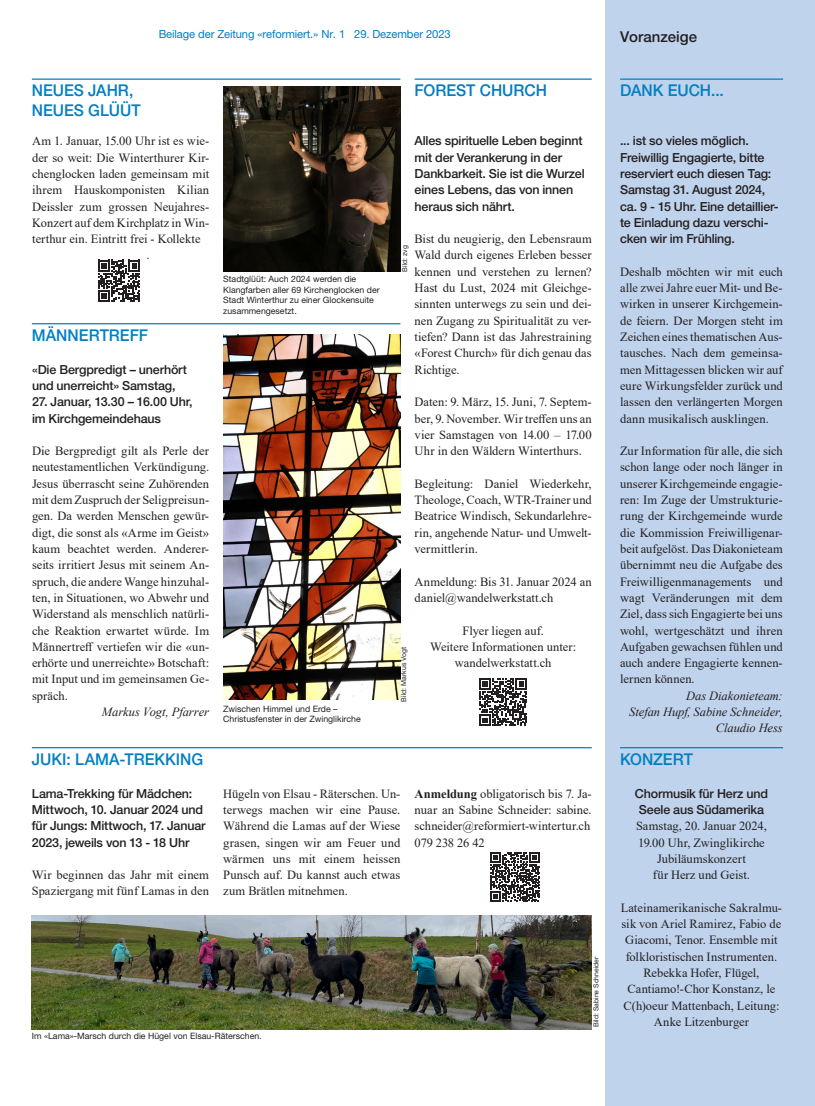
<style>
.page{position:relative;width:815px;height:1106px;background:#fff}
.page>*{position:absolute;margin:0;border:0;box-sizing:border-box;transform-origin:0 0}
.t1{font:500 16.25px/19.5px "Helvetica Neue LT Pro";color:#007fc4;scale:.96 1}
.t2{font:500 16.25px "Helvetica Neue LT Pro";color:#007cc2;scale:.96 1}
.t3{font:500 15px "Helvetica Neue LT Pro";color:#231f20}
.t4{font:12.5px/16.2px "Times New Roman";color:#231f20;text-align:justify}
.t5{font:500 12.5px/16.2px "Helvetica Neue LT Pro";letter-spacing:-.015em;color:#231f20}
.t6{font:italic 12.5px/16.2px "Times New Roman";letter-spacing:-.005em;color:#231f20;text-align:right}
.t7{font:11.25px "Helvetica Neue LT Pro";letter-spacing:-.01em;color:#007fc4}
.t8{font:8.75px/10.5px "Helvetica Neue LT Pro";color:#231f20}
.t9{font:6.88px "Helvetica Neue LT Pro";color:#231f20}
.s1{font-weight:700}
</style>
<div class="page">
<div style="left:606px;top:0;width:209px;height:1106px;background:#c0d3ec"></div>
<hr style="left:32px;top:323px;width:368px;height:1px;background:#007fc4">
<img style="left:223px;top:334px;width:177px;height:365px">
<svg style="left:98px;top:260px;width:42px;height:42px"></svg>
<hr style="left:32px;top:78px;width:368px;height:2px;background:#007fc4">
<hr style="left:32px;top:747px;width:560px;height:1px;background:#007fc4">
<img style="left:32px;top:915px;width:560px;height:114px">
<hr style="left:620px;top:78px;width:163px;height:2px;background:#007fc4">
<svg style="left:491px;top:852px;width:49px;height:49px"></svg>
<hr style="left:415px;top:78px;width:177px;height:2px;background:#007cc2">
<svg style="left:479px;top:678px;width:48px;height:48px"></svg>
<img style="left:223px;top:87px;width:177px;height:184px">
<hr style="left:620px;top:747px;width:163px;height:1px;background:#007fc4">
<h1 class="t1" style="left:32px;top:81px;width:115px">NEUES JAHR,<br>NEUES GLÜÜT</h1>
<p class="t7" style="left:159px;top:27px;width:294px">Beilage der Zeitung «reformiert.» Nr. 1 29. Dezember 2023</p>
<p class="t3" style="left:620px;top:27px;width:78px">Voranzeige</p>
<h1 class="t2" style="left:415px;top:81px;width:139px">FOREST CHURCH</h1>
<h1 class="t1" style="left:620px;top:81px;width:110px">DANK EUCH...</h1>
<p class="t4" style="left:32px;top:133px;width:179px">Am 1. Januar, 15.00 Uhr ist es wie-</p>
<p class="t4" style="left:32px;top:149px;width:179px">der so weit: Die Winterthurer Kir-</p>
<p class="t4" style="left:32px;top:165px;width:179px">chenglocken laden gemeinsam mit</p>
<p class="t4" style="left:32px;top:181px;width:179px">ihrem Hauskomponisten Kilian</p>
<p class="t4" style="left:32px;top:198px;width:179px">Deissler zum grossen Neujahres-</p>
<p class="t4" style="left:32px;top:214px;width:179px">Konzert auf dem Kirchplatz in Win-</p>
<p class="t4" style="left:32px;top:230px;width:170px">terthur ein. Eintritt frei - Kollekte</p>
<p class="t4" style="left:147px;top:247px;width:5px">.</p>
<h1 class="t1" style="left:32px;top:325px;width:122px">MÄNNERTREFF</h1>
<p class="t5" style="left:32px;top:361px;width:157px">«Die Bergpredigt – unerhört und unerreicht» Samstag,</p>
<p class="t5" style="left:32px;top:393px;width:162px">27. Januar, 13.30 – 16.00 Uhr, im Kirchgemeindehaus</p>
<p class="t4" style="left:32px;top:442px;width:179px">Die Bergpredigt gilt als Perle der neutestamentlichen Verkündigung.<br>Jesus überrascht seine Zuhörenden mit dem Zuspruch der Seligpreisun&shy;gen. Da werden Menschen gewür&shy;digt, die sonst als «Arme im Geist» kaum beachtet werden. Anderer&shy;seits irritiert Jesus mit seinem An&shy;spruch, die andere Wange hinzuhal&shy;ten, in Situationen, wo Abwehr und Widerstand als menschlich natürli&shy;che Reaktion erwartet würde. Im Männertreff vertiefen wir die «un&shy;erhörte und unerreichte» Botschaft: mit Input und im gemeinsamen Ge&shy;spräch.</p>
<p class="t6" style="left:102px;top:703px;width:109px">Markus Vogt, Pfarrer</p>
<h1 class="t1" style="left:32px;top:749px;width:180px">JUKI: LAMA-TREKKING</h1>
<p class="t5" style="left:32px;top:785px;width:175px">Lama-Trekking für Mädchen:<br>Mittwoch, 10. Januar 2024 und für Jungs: Mittwoch, 17. Januar<br>2023, jeweils von 13 - 18 Uhr</p>
<p class="t4" style="left:32px;top:866px;width:179px">Wir beginnen das Jahr mit einem<br>Spaziergang mit fünf Lamas in den</p>
<p class="t8" style="left:223px;top:273px;width:158px">Stadtglüüt: Auch 2024 werden die Klangfarben aller 69 Kirchenglocken der Stadt Winterthur zu einer Glockensuite zusammengesetzt.</p>
<p class="t8" style="left:223px;top:703px;width:139px">Zwischen Himmel und Erde –<br>Christusfenster in der Zwinglikirche</p>
<p class="t5" style="left:415px;top:133px;width:172px">Alles spirituelle Leben beginnt mit der Verankerung in der<br>Dankbarkeit. Sie ist die Wurzel eines Lebens, das von innen heraus sich nährt.</p>
<p class="t4" style="left:415px;top:230px;width:179px">Bist du neugierig, den Lebensraum Wald durch eigenes Erleben besser kennen und verstehen zu lernen?<br>Hast du Lust, 2024 mit Gleichge&shy;sinnten unterwegs zu sein und dei&shy;nen Zugang zu Spiritualität zu ver&shy;tiefen? Dann ist das Jahrestraining «Forest Church» für dich genau das Richtige.</p>
<p class="t4" style="left:415px;top:393px;width:179px">Daten: 9. März, 15. Juni, 7. Septem&shy;ber, 9. November. Wir treffen uns an vier Samstagen von 14.00 – 17.00<br>Uhr in den Wäldern Winterthurs.</p>
<p class="t4" style="left:415px;top:475px;width:179px">Begleitung: Daniel Wiederkehr, Theologe, Coach, WTR-Trainer und Beatrice Windisch, Sekundarlehre&shy;rin, angehende Natur- und Umwelt&shy;vermittlerin.</p>
<p class="t4" style="left:415px;top:573px;width:179px">Anmeldung: Bis 31. Januar 2024 an daniel@wandelwerkstatt.ch</p>
<p class="t4" style="left:430px;top:622px;width:148px;text-align:center">Flyer liegen auf.<br>Weitere Informationen unter: wandelwerkstatt.ch</p>
<p class="t9" style="left:400px;top:272px;width:28px;rotate:-90deg">Bild: zvg</p>
<p class="t9" style="left:399px;top:701px;width:56px;rotate:-90deg">Bild: Markus Vogt</p>
<p class="t4" style="left:223px;top:785px;width:179px">Hügeln von Elsau - Räterschen. Un&shy;terwegs machen wir eine Pause.<br>Während die Lamas auf der Wiese grasen, singen wir am Feuer und wärmen uns mit einem heissen Punsch auf. Du kannst auch etwas zum Brätlen mitnehmen.</p>
<p class="t4" style="left:415px;top:785px;width:179px"><span class="s1">Anmeldung</span> obligatorisch bis 7. Ja&shy;nuar an Sabine Schneider: sabine. schneider@reformiert-wintertur.ch 079 238 26 42</p>
<p class="t9" style="left:592px;top:1026px;width:71px;rotate:-90deg">Bild: Sabine Schneider</p>
<p class="t8" style="left:32px;top:1030px;width:231px">Im «Lama»-Marsch durch die Hügel von Elsau-Räterschen.</p>
<p class="t5" style="left:620px;top:133px;width:160px">... ist so vieles möglich.<br>Freiwillig Engagierte, bitte reserviert euch diesen Tag:<br>Samstag 31. August 2024, ca. 9 - 15 Uhr. Eine detaillier&shy;te Einladung dazu verschi&shy;cken wir im Frühling.</p>
<p class="t4" style="left:620px;top:263px;width:164px">Deshalb möchten wir mit euch alle zwei Jahre euer Mit- und Be&shy;wirken in unserer Kirchgemein&shy;de feiern. Der Morgen steht im Zeichen eines thematischen Aus&shy;tausches. Nach dem gemeinsa&shy;men Mittagessen blicken wir auf eure Wirkungsfelder zurück und lassen den verlängerten Morgen dann musikalisch ausklingen.</p>
<p class="t4" style="left:620px;top:442px;width:164px">Zur Information für alle, die sich schon lange oder noch länger in unserer Kirchgemeinde engagie&shy;ren: Im Zuge der Umstrukturie&shy;rung der Kirchgemeinde wurde die Kommission Freiwilligenar&shy;beit aufgelöst. Das Diakonieteam übernimmt neu die Aufgabe des Freiwilligenmanagements und wagt Veränderungen mit dem Ziel, dass sich Engagierte bei uns wohl, wertgeschätzt und ihren Aufgaben gewachsen fühlen und auch andere Engagierte kennen&shy;lernen können.</p>
<p class="t6" style="left:629px;top:687px;width:155px">Das Diakonieteam:<br>Stefan Hupf, Sabine Schneider,<br>Claudio Hess</p>
<h1 class="t1" style="left:620px;top:749px;width:77px">KONZERT</h1>
<p class="t5" style="left:635px;top:785px;width:135px;text-align:center">Chormusik für Herz und<br>Seele aus Südamerika</p>
<p class="t4" style="left:636px;top:817px;width:132px;text-align:center">Samstag, 20. Januar 2024,<br>19.00 Uhr, Zwinglikirche<br>Jubiläumskonzert<br>für Herz und Geist.</p>
<p class="t4" style="left:621px;top:899px;width:163px;text-align:center">Lateinamerikanische Sakralmu&shy;sik von Ariel Ramirez, Fabio de<br>Giacomi, Tenor. Ensemble mit folkloristischen Instrumenten.<br>Rebekka Hofer, Flügel,<br>Cantiamo!-Chor Konstanz, le<br>C(h)oeur Mattenbach, Leitung:<br>Anke Litzenburger</p>
</div>
